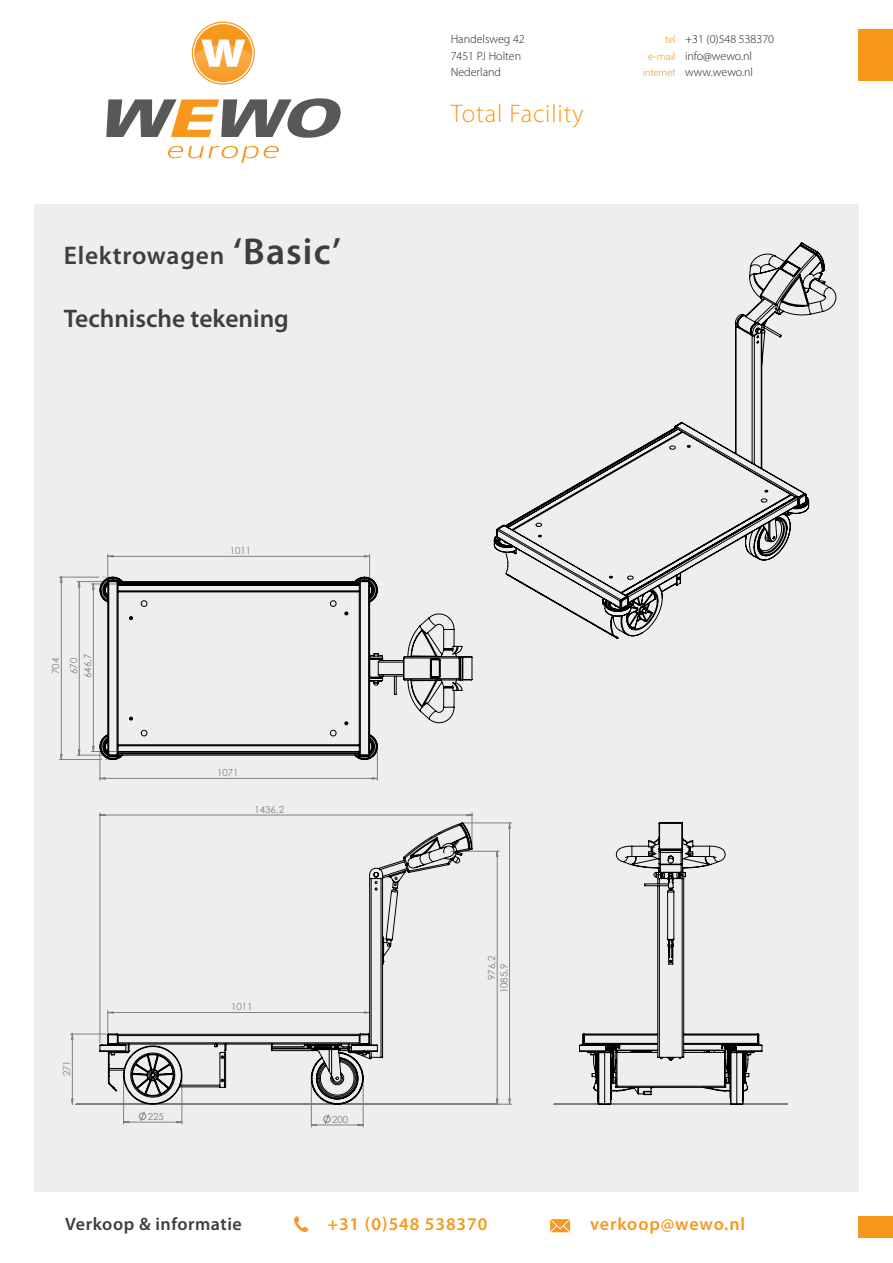
<style>
.page{position:relative;width:893px;height:1263px;background:#fff}
.page>*{position:absolute;margin:0;border:0;box-sizing:border-box;transform-origin:0 0}
.t1{font:600 25.5px "Myriad Pro";letter-spacing:.03em;color:#3e3e3f}
.t2{font:600 25.5px "Myriad Pro";color:#3e3e3f}
.t3{font:300 25.5px "Myriad Pro";letter-spacing:.03em;color:#f7981d}
.t4{font:600 18px "Myriad Pro";letter-spacing:.05em;color:#f7981d}
.t5{font:600 18px "Myriad Pro";letter-spacing:.03em;color:#3e3e3f}
.t6{font:300 12px/16.5px "Myriad Pro";color:#231f20}
.t7{font:300 9.75px/16.5px "Roboto";color:#f7981d;text-align:right}
.t8{font:9.6px/12.3px "Century Gothic";color:#808080}
.s1{font-size:37.5px}
</style>
<div class="page">
<svg style="left:106px;top:98px;width:235px;height:40px"></svg>
<svg style="left:168px;top:146px;width:111px;height:17px"></svg>
<svg style="left:191px;top:23px;width:64px;height:60px"></svg>
<div style="left:859px;top:30px;width:34px;height:51px;background:#f7981d"></div>
<div style="left:859px;top:1216px;width:34px;height:22px;background:#f7981d"></div>
<svg style="left:550px;top:1219px;width:20px;height:13px"></svg>
<svg style="left:294px;top:1216px;width:14px;height:16px"></svg>
<div style="left:34px;top:205px;width:825px;height:987px;background:#eeeeef"></div>
<hr style="left:76px;top:1104px;width:420px;height:1px;background:#808080">
<hr style="left:554px;top:1104px;width:234px;height:1px;background:#808080">
<svg style="left:59px;top:577px;width:40px;height:183px"></svg>
<svg style="left:107px;top:554px;width:264px;height:573px"></svg>
<svg style="left:70px;top:584px;width:430px;height:520px"></svg>
<svg style="left:99px;top:822px;width:373px;height:283px"></svg>
<svg style="left:99px;top:576px;width:373px;height:184px"></svg>
<svg style="left:579px;top:822px;width:183px;height:283px"></svg>
<svg style="left:494px;top:242px;width:342px;height:397px"></svg>
<p class="t6" style="left:451px;top:31px;width:76px">Handelsweg 42<br>7451 PJ Holten<br>Nederland</p>
<p class="t6" style="left:685px;top:31px;width:91px">+31 (0)548 538370 info@wewo.nl www.wewo.nl</p>
<p class="t7" style="left:643px;top:31px;width:34px">tel e-mail internet</p>
<p class="t1" style="left:64px;top:239px;width:279px">Elektrowagen <span class="s1">‘Basic’</span></p>
<p class="t2" style="left:64px;top:303px;width:227px">Technische tekening</p>
<p class="t8" style="left:82px;top:678px;width:26px;rotate:-90deg">646,7</p>
<p class="t8" style="left:47px;top:674px;width:18px;line-height:17.9px;rotate:-90deg">704<br>670</p>
<p class="t8" style="left:230px;top:544px;width:23px">1011</p>
<p class="t8" style="left:217px;top:766px;width:23px">1071</p>
<p class="t8" style="left:255px;top:803px;width:31px">1436,2</p>
<p class="t8" style="left:61px;top:1076px;width:18px;rotate:-90deg">271</p>
<p class="t8" style="left:148px;top:1110px;width:18px">225</p>
<p class="t8" style="left:231px;top:1001px;width:23px">1011</p>
<p class="t8" style="left:332px;top:1113px;width:18px">200</p>
<h1 class="t3" style="left:451px;top:98px;width:135px">Total Facility</h1>
<p class="t8" style="left:485px;top:993px;width:39px;text-indent:13px;rotate:-90deg">976,2<br>1085,9</p>
<h2 class="t5" style="left:65px;top:1212px;width:178px">Verkoop &amp; informatie</h2>
<h2 class="t4" style="left:327px;top:1212px;width:161px">+31 (0)548 538370</h2>
<h2 class="t4" style="left:590px;top:1212px;width:157px">verkoop@wewo.nl</h2>
</div>
